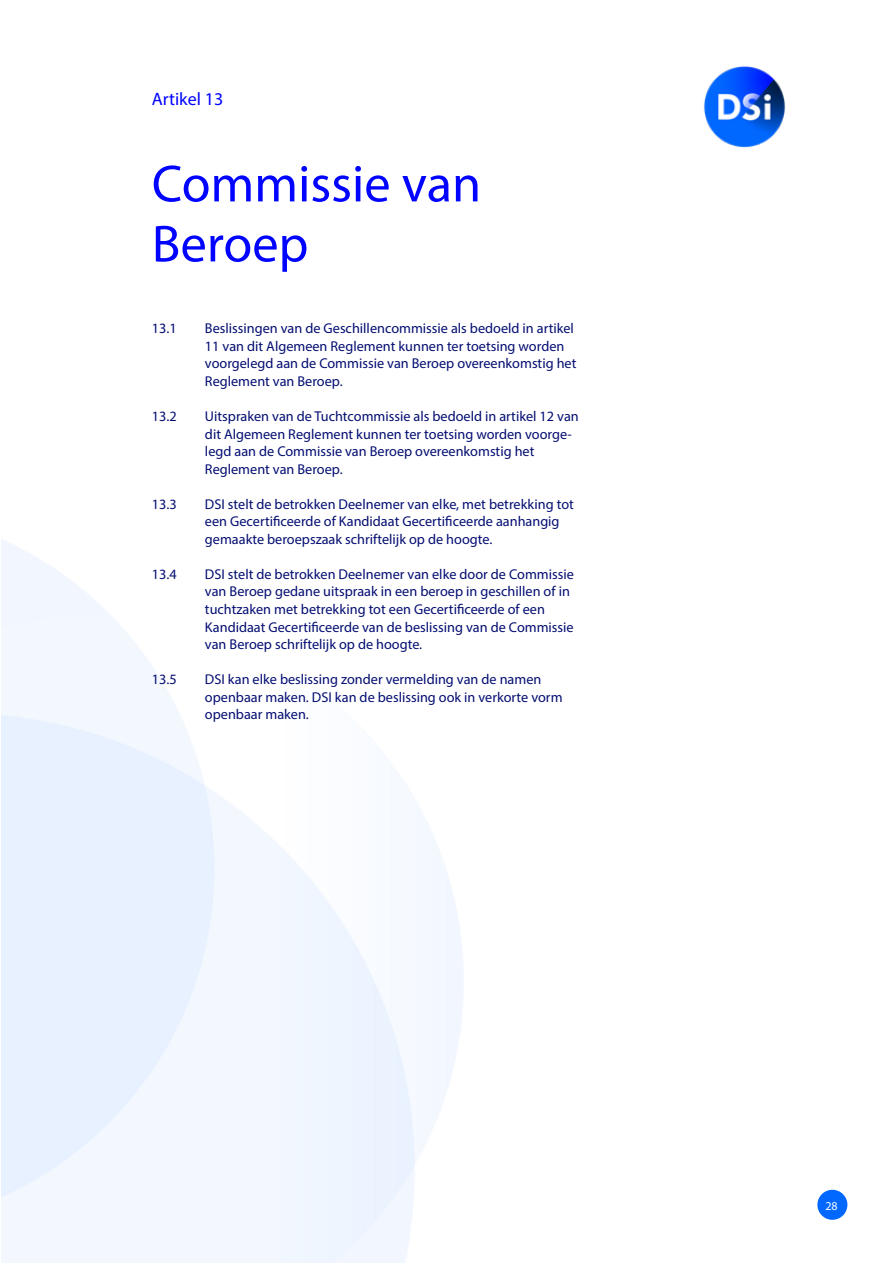
<style>
.page{position:relative;width:893px;height:1263px;background:#fff}
.page>*{position:absolute;margin:0;border:0;box-sizing:border-box;transform-origin:0 0}
.t1{font:52.5px/60px "Myriad Pro";color:#0003ff}
.t2{font:18px "Myriad Pro";color:#0003ff}
.t3{font:14.25px/17.5px "Myriad Pro";color:#040e72}
.t4{font:12px "Myriad Pro";color:#fff}
</style>
<div class="page">
<div style="left:817px;top:1190px;width:30px;height:30px;background:#0067ff;border-radius:50%"></div>
<img style="left:704px;top:66px;width:82px;height:82px">
<p class="t2" style="left:152px;top:88px;width:73px">Artikel 13</p>
<h1 class="t1" style="left:152px;top:153px;width:331px">Commissie van<br>Beroep</h1>
<p class="t3" style="left:152px;top:319px;width:26px">13.1</p>
<p class="t3" style="left:152px;top:407px;width:26px">13.2</p>
<p class="t3" style="left:152px;top:495px;width:26px">13.3</p>
<p class="t3" style="left:152px;top:565px;width:26px">13.4</p>
<p class="t3" style="left:152px;top:670px;width:26px">13.5</p>
<p class="t3" style="left:205px;top:319px;width:373px">Beslissingen van de Geschillencommissie als bedoeld in artikel 11 van dit Algemeen Reglement kunnen ter toetsing worden voorgelegd aan de Commissie van Beroep overeenkomstig het Reglement van Beroep.</p>
<p class="t3" style="left:205px;top:407px;width:375px">Uitspraken van de Tuchtcommissie als bedoeld in artikel 12 van dit Algemeen Reglement kunnen ter toetsing worden voorge&shy;legd aan de Commissie van Beroep overeenkomstig het Reglement van Beroep.</p>
<p class="t3" style="left:205px;top:495px;width:370px">DSI stelt de betrokken Deelnemer van elke, met betrekking tot een Gecertificeerde of Kandidaat Gecertificeerde aanhangig gemaakte beroepszaak schriftelijk op de hoogte.</p>
<p class="t3" style="left:205px;top:565px;width:370px">DSI stelt de betrokken Deelnemer van elke door de Commissie van Beroep gedane uitspraak in een beroep in geschillen of in tuchtzaken met betrekking tot een Gecertificeerde of een Kandidaat Gecertificeerde van de beslissing van de Commissie van Beroep schriftelijk op de hoogte.</p>
<p class="t3" style="left:205px;top:670px;width:359px">DSI kan elke beslissing zonder vermelding van de namen openbaar maken. DSI kan de beslissing ook in verkorte vorm openbaar maken.</p>
<p class="t4" style="left:825px;top:1199px;width:14px">28</p>
</div>
